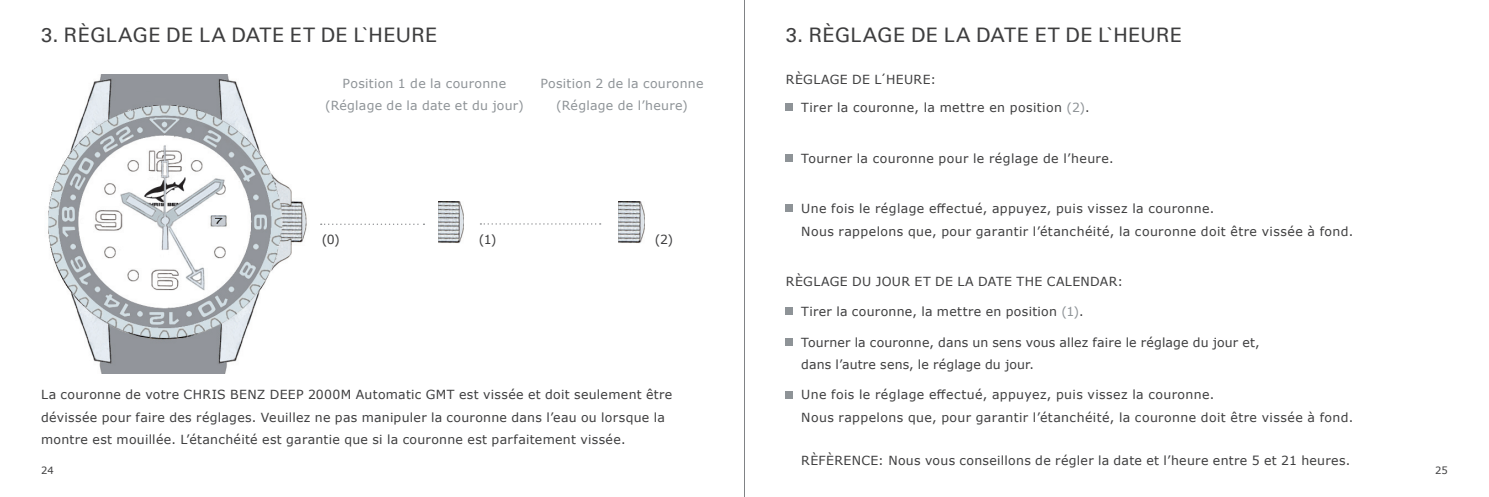
<style>
.page{position:relative;width:1489px;height:497px;background:#fff}
.page>*{position:absolute;margin:0;border:0;box-sizing:border-box;transform-origin:0 0}
.t1{font:20px "Univers Com 55 Roman";letter-spacing:.02em;color:#3e3e3f}
.t2{font:12.5px/22.5px "Verdana";letter-spacing:.025em;color:#3e3e3f}
.t3{font:12.5px/22.5px "Verdana";letter-spacing:.02em;color:#8e9397;text-align:center}
.t4{font:10px "Verdana";color:#3e3e3f}
.s1{color:#8e9397}
</style>
<div class="page">
<img style="left:618px;top:201px;width:26px;height:42px">
<img style="left:48px;top:74px;width:259px;height:299px">
<img style="left:438px;top:201px;width:26px;height:42px">
<svg style="left:321px;top:223px;width:103px;height:1px"></svg>
<svg style="left:480px;top:223px;width:120px;height:1px"></svg>
<hr style="left:744px;top:0;width:1px;height:496px;background:#808285">
<div style="left:785px;top:154px;width:7px;height:7px;background:#8e9397"></div>
<div style="left:785px;top:103px;width:7px;height:8px;background:#8e9397"></div>
<div style="left:785px;top:204px;width:7px;height:8px;background:#8e9397"></div>
<div style="left:785px;top:338px;width:7px;height:7px;background:#8e9397"></div>
<div style="left:785px;top:307px;width:7px;height:7px;background:#8e9397"></div>
<div style="left:785px;top:390px;width:7px;height:8px;background:#8e9397"></div>
<h1 class="t1" style="left:41px;top:28px;width:398px">3. RÈGLAGE DE LA DATE ET DE L`HEURE</h1>
<p class="t3" style="left:325px;top:71px;width:200px">Position 1 de la couronne (Réglage de la date et du jour)</p>
<p class="t3" style="left:540px;top:71px;width:164px">Position 2 de la couronne (Réglage de l’heure)</p>
<h1 class="t1" style="left:785px;top:28px;width:398px">3. RÈGLAGE DE LA DATE ET DE L`HEURE</h1>
<p class="t2" style="left:785px;top:68px;width:152px">RÈGLAGE DE L´HEURE:</p>
<p class="t2" style="left:801px;top:96px;width:290px">Tirer la couronne, la mettre en position <span class="s1">(2)</span>.</p>
<p class="t2" style="left:321px;top:227px;width:20px">(0)</p>
<p class="t2" style="left:479px;top:227px;width:19px">(1)</p>
<p class="t2" style="left:654px;top:227px;width:20px">(2)</p>
<p class="t2" style="left:801px;top:146px;width:314px">Tourner la couronne pour le réglage de l’heure.</p>
<p class="t2" style="left:801px;top:196px;width:553px">Une fois le réglage effectué, appuyez, puis vissez la couronne.<br>Nous rappelons que, pour garantir l’étanchéité, la couronne doit être vissée à fond.</p>
<p class="t2" style="left:785px;top:270px;width:339px">RÈGLAGE DU JOUR ET DE LA DATE THE CALENDAR:</p>
<p class="t2" style="left:801px;top:299px;width:284px">Tirer la couronne, la mettre en position <span class="s1">(1)</span>.</p>
<p class="t2" style="left:801px;top:330px;width:460px">Tourner la couronne, dans un sens vous allez faire le réglage du jour et, dans l’autre sens, le réglage du jour.</p>
<p class="t2" style="left:41px;top:382px;width:632px">La couronne de votre CHRIS BENZ DEEP 2000M Automatic GMT est vissée et doit seulement être dévissée pour faire des réglages. Veuillez ne pas manipuler la couronne dans l’eau ou lorsque la montre est mouillée. L’étanchéité est garantie que si la couronne est parfaitement vissée.</p>
<p class="t2" style="left:801px;top:382px;width:553px">Une fois le réglage effectué, appuyez, puis vissez la couronne.<br>Nous rappelons que, pour garantir l’étanchéité, la couronne doit être vissée à fond.</p>
<p class="t4" style="left:41px;top:463px;width:14px">24</p>
<p class="t2" style="left:801px;top:448px;width:550px">RÈFÈRENCE: Nous vous conseillons de régler la date et l’heure entre 5 et 21 heures.</p>
<p class="t4" style="left:1434px;top:463px;width:14px">25</p>
</div>
